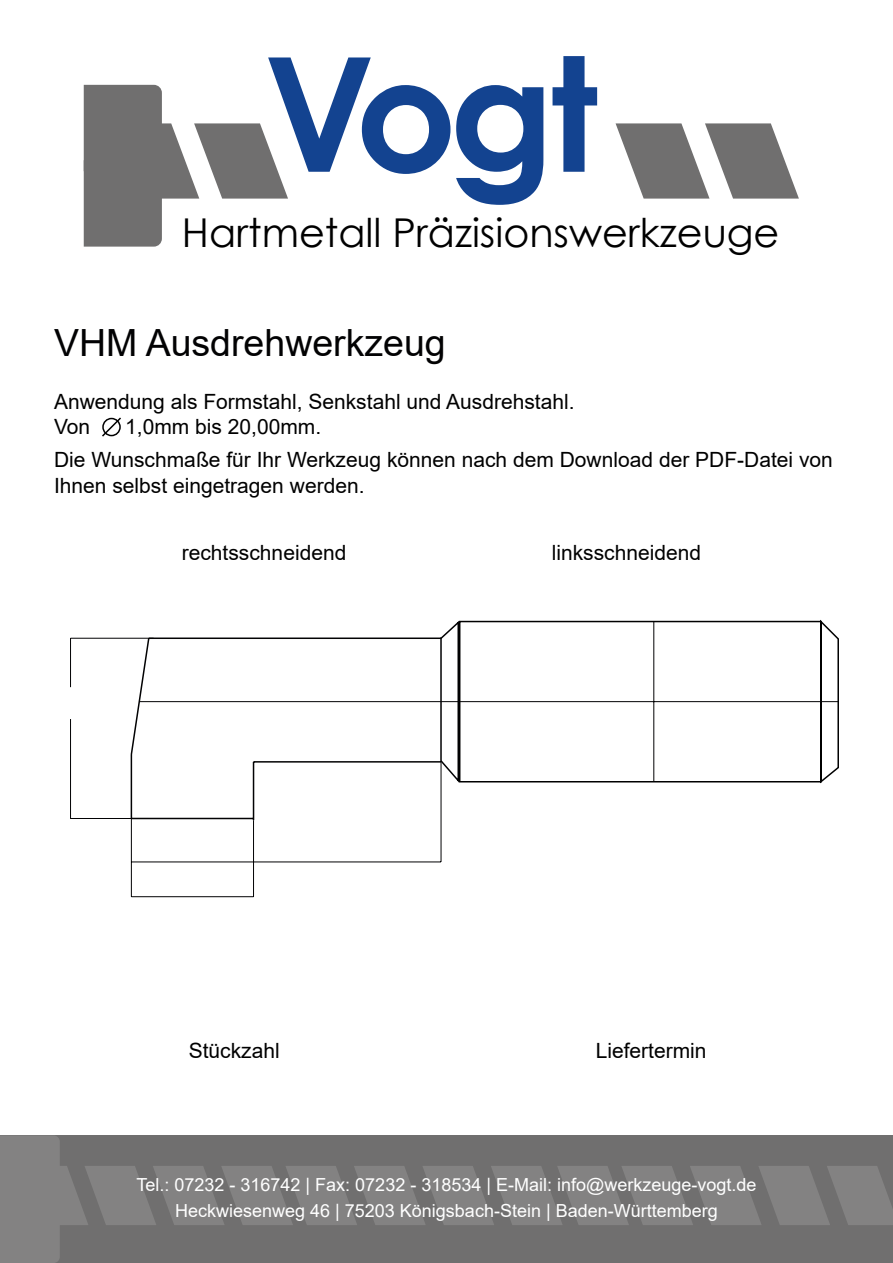
<style>
.page{position:relative;width:893px;height:1263px;background:#fff}
.page>*{position:absolute;margin:0;border:0;box-sizing:border-box;transform-origin:0 0}
.t1{font:700 159px "Century Gothic";color:#134390}
.t2{font:39.75px "Century Gothic";color:#000}
.t3{font:37.5px "Arial";color:#020203}
.t4{font:21px/25.2px "Arial";color:#000}
.t5{font:18px "Arial";color:#fff}
</style>
<div class="page">
<svg style="left:0;top:1135px;width:893px;height:128px;background:#777676"></svg>
<svg style="left:84px;top:85px;width:204px;height:162px"></svg>
<svg style="left:616px;top:123px;width:183px;height:76px"></svg>
<svg style="left:460px;top:620px;width:379px;height:164px"></svg>
<svg style="left:130px;top:620px;width:330px;height:202px"></svg>
<hr style="left:139px;top:701px;width:699px;height:1px;background:#020203">
<hr style="left:653px;top:621px;width:1px;height:161px;background:#020203">
<hr style="left:70px;top:638px;width:1px;height:49px;background:#020203">
<hr style="left:70px;top:719px;width:1px;height:99px;background:#020203">
<hr style="left:71px;top:638px;width:83px;height:1px;background:#020203">
<hr style="left:71px;top:818px;width:78px;height:1px;background:#020203">
<hr style="left:131px;top:818px;width:1px;height:79px;background:#020203">
<hr style="left:253px;top:820px;width:1px;height:77px;background:#020203">
<hr style="left:441px;top:762px;width:1px;height:100px;background:#020203">
<hr style="left:131px;top:861px;width:310px;height:1px;background:#020203">
<hr style="left:131px;top:896px;width:123px;height:1px;background:#020203">
<svg style="left:102px;top:417px;width:19px;height:20px"></svg>
<h1 class="t1" style="left:264px;top:-7px;width:336px">Vogt</h1>
<h2 class="t2" style="left:182px;top:205px;width:599px">Hartmetall Präzisionswerkzeuge</h2>
<h3 class="t3" style="left:54px;top:317px;width:393px">VHM Ausdrehwerkzeug</h3>
<p class="t4" style="left:54px;top:389px;width:522px">Anwendung als Formstahl, Senkstahl und Ausdrehstahl.<br>Von</p>
<p class="t4" style="left:54px;top:410px;width:780px;line-height:33px;text-indent:71px">1,0mm bis 20,00mm.<br>Die Wunschmaße für Ihr Werkzeug können nach dem Download der PDF-Datei von</p>
<p class="t4" style="left:54px;top:473px;width:312px">Ihnen selbst eingetragen werden.</p>
<p class="t4" style="left:182px;top:539px;width:166px">rechtsschneidend</p>
<p class="t4" style="left:552px;top:539px;width:151px">linksschneidend</p>
<p class="t4" style="left:189px;top:1038px;width:93px">Stückzahl</p>
<p class="t4" style="left:596px;top:1038px;width:112px">Liefertermin</p>
<p class="t5" style="left:136px;top:1172px;width:621px">Tel.: 07232 - 316742 | Fax: 07232 - 318534 | E-Mail: info@werkzeuge-vogt.de</p>
<p class="t5" style="left:175px;top:1198px;width:544px">Heckwiesenweg 46 | 75203 Königsbach-Stein | Baden-Württemberg</p>
</div>
